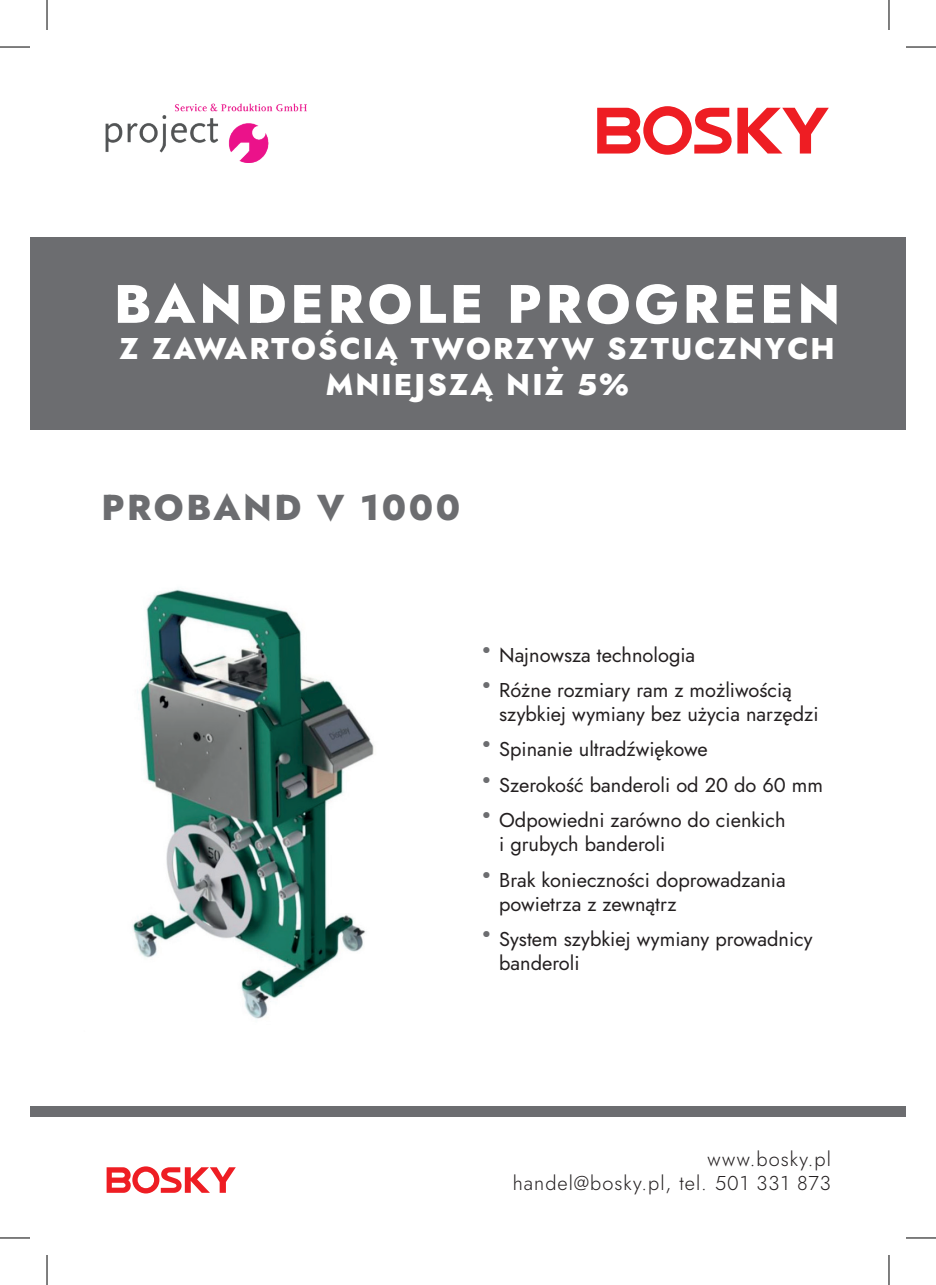
<style>
.page{position:relative;width:936px;height:1285px;background:#fff}
.page>*{position:absolute;margin:0;border:0;box-sizing:border-box;transform-origin:0 0}
.t1{font:800 54px "Jost";letter-spacing:.07em;color:#fff}
.t2{font:800 36px "Jost";letter-spacing:.07em;color:#6c6d70}
.t3{font:800 30px "Jost";letter-spacing:.07em;color:#fff}
.t4{font:20px/24px "Jost";color:#231f20}
.t5{font:300 20px "Jost";letter-spacing:.05em;color:#231f20}
.s1{font-weight:900;font-size:26px;color:#6c6d70}
</style>
<div class="page">
<img style="left:132px;top:589px;width:242px;height:430px">
<svg style="left:597px;top:106px;width:232px;height:49px"></svg>
<img style="left:105px;top:103px;width:202px;height:59px">
<div style="left:30px;top:1106px;width:876px;height:10px;background:#6c6d70"></div>
<svg style="left:107px;top:1166px;width:129px;height:27px"></svg>
<div style="left:30px;top:237px;width:876px;height:193px;background:#6c6d70"></div>
<hr style="left:0;top:47px;width:30px;height:1px;background:#000">
<hr style="left:906px;top:47px;width:30px;height:1px;background:#000">
<hr style="left:0;top:1237px;width:30px;height:1px;background:#000">
<hr style="left:906px;top:1237px;width:30px;height:1px;background:#000">
<hr style="left:47px;top:0;width:1px;height:30px;background:#000">
<hr style="left:47px;top:1255px;width:1px;height:30px;background:#000">
<hr style="left:889px;top:0;width:1px;height:30px;background:#000">
<hr style="left:889px;top:1255px;width:1px;height:30px;background:#000">
<p class="t1" style="left:114px;top:267px;width:728px">BANDEROLE PROGREEN</p>
<p class="t3" style="left:120px;top:328px;width:717px">Z ZAWARTOŚCIĄ TWORZYW SZTUCZNYCH</p>
<p class="t3" style="left:326px;top:364px;width:304px">MNIEJSZĄ NIŻ 5%</p>
<p class="t2" style="left:101px;top:482px;width:360px">PROBAND V 1000</p>
<p class="t4" style="left:482px;top:643px;width:215px"><span class="s1">•</span> Najnowsza technologia</p>
<p class="t4" style="left:499px;top:678px;width:321px;text-indent:-17px"><span class="s1">•</span> Różne rozmiary ram z możliwością szybkiej wymiany bez użycia narzędzi</p>
<p class="t4" style="left:482px;top:737px;width:227px"><span class="s1">•</span> Spinanie ultradźwiękowe</p>
<p class="t4" style="left:482px;top:773px;width:342px"><span class="s1">•</span> Szerokość banderoli od 20 do 60 mm</p>
<p class="t4" style="left:499px;top:808px;width:288px;text-indent:-17px"><span class="s1">•</span> Odpowiedni zarówno do cienkich i grubych banderoli</p>
<p class="t4" style="left:499px;top:867px;width:288px;text-indent:-17px"><span class="s1">•</span> Brak konieczności doprowadzania powietrza z zewnątrz</p>
<p class="t4" style="left:499px;top:927px;width:315px;text-indent:-17px"><span class="s1">•</span> System szybkiej wymiany prowadnicy banderoli</p>
<p class="t5" style="left:707px;top:1145px;width:125px">www.bosky.pl</p>
<p class="t5" style="left:513px;top:1169px;width:319px">handel@bosky.pl, tel. 501 331 873</p>
</div>
